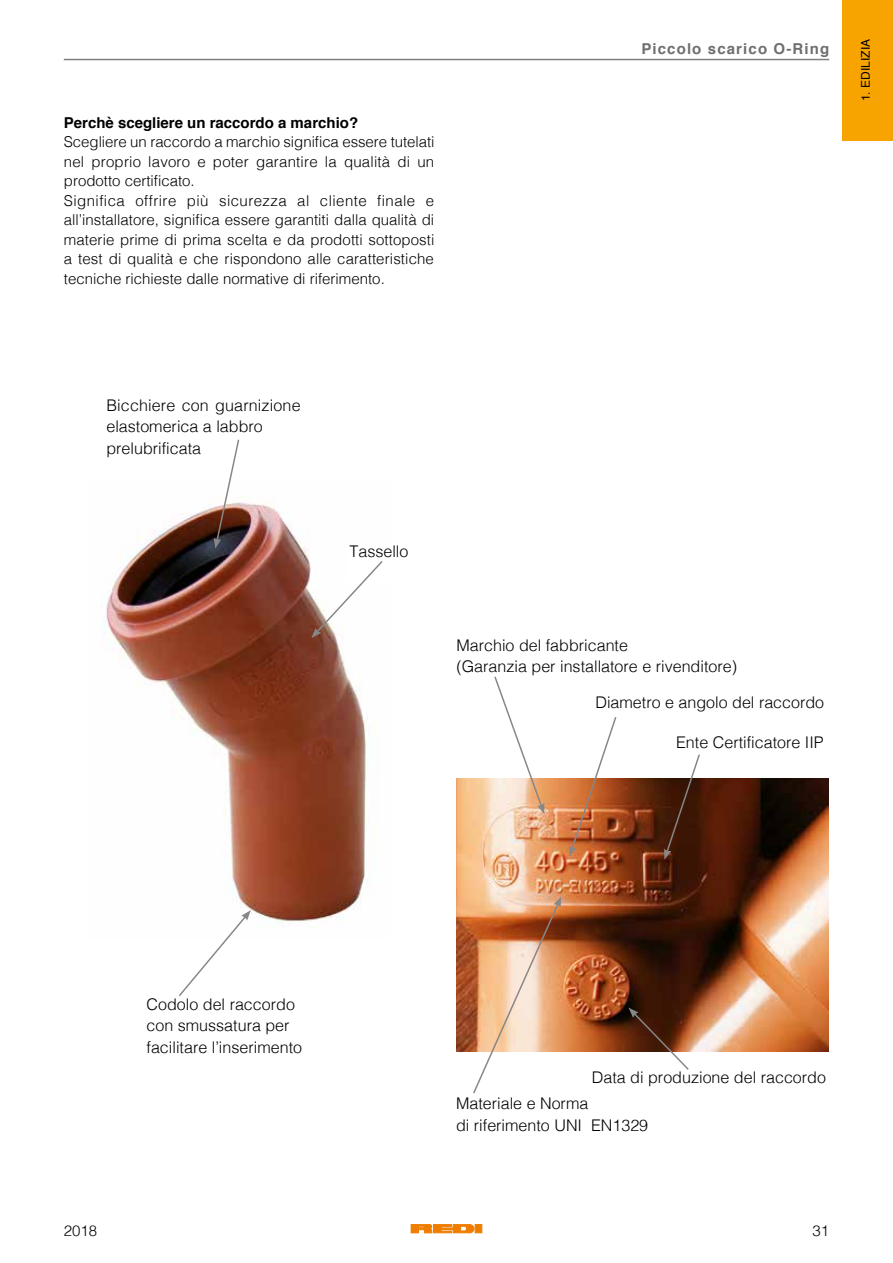
<style>
.page{position:relative;width:893px;height:1263px;background:#fff}
.page>*{position:absolute;margin:0;border:0;box-sizing:border-box;transform-origin:0 0}
.t1{font:300 16.05px/21.5px "Helvetica";color:#000}
.t2{font:300 15px/19.5px "Helvetica";color:#000}
.t3{font:700 15px "Helvetica";color:#000}
.t4{font:700 15px "Helvetica";letter-spacing:.075em;color:#706f6f}
.t5{font:12px "Helvetica";color:#000}
</style>
<div class="page">
<div style="left:475px;top:1224px;width:7px;height:9px;background:#ef7d00;border:1px solid #ef7d00"></div>
<svg style="left:411px;top:1224px;width:63px;height:9px"></svg>
<img style="left:101px;top:496px;width:267px;height:432px">
<div style="left:347px;top:544px;width:82px;height:39px;background:#fff"></div>
<svg style="left:311px;top:559px;width:72px;height:79px"></svg>
<svg style="left:177px;top:910px;width:74px;height:86px"></svg>
<svg style="left:214px;top:439px;width:26px;height:110px"></svg>
<img style="left:457px;top:779px;width:372px;height:272px">
<svg style="left:493px;top:676px;width:51px;height:138px"></svg>
<img style="left:569px;top:717px;width:49px;height:140px">
<svg style="left:664px;top:754px;width:37px;height:106px"></svg>
<svg style="left:472px;top:896px;width:89px;height:198px"></svg>
<svg style="left:628px;top:1007px;width:62px;height:63px"></svg>
<hr style="left:64px;top:59px;width:765px;height:1px;background:#000">
<div style="left:842px;top:0;width:51px;height:140px;background:#f7a400"></div>
<p class="t3" style="left:64px;top:110px;width:296px">Perchè scegliere un raccordo a marchio?</p>
<p class="t2" style="left:64px;top:131px;width:372px">Scegliere un raccordo a marchio significa essere tutelati nel proprio lavoro e poter garantire la qualità di un prodotto certificato.<br>Significa offrire più sicurezza al cliente finale e all’installatore, significa essere garantiti dalla qualità di materie prime di prima scelta e da prodotti sottoposti a test di qualità e che rispondono alle caratteristiche tecniche richieste dalle normative di riferimento.</p>
<p class="t4" style="left:641px;top:36px;width:189px">Piccolo scarico O-Ring</p>
<p class="t5" style="left:856px;top:101px;width:64px;rotate:-90deg">1. EDILIZIA</p>
<p class="t1" style="left:106px;top:393px;width:196px">Bicchiere con guarnizione elastomerica a labbro prelubrificata</p>
<p class="t1" style="left:349px;top:540px;width:60px">Tassello</p>
<p class="t1" style="left:456px;top:633px;width:282px">Marchio del fabbricante<br>(Garanzia per installatore e rivenditore)</p>
<p class="t1" style="left:595px;top:690px;width:230px">Diametro e angolo del raccordo</p>
<p class="t1" style="left:676px;top:730px;width:149px">Ente Certificatore IIP</p>
<p class="t1" style="left:147px;top:992px;width:157px">Codolo del raccordo con smussatura per facilitare l’inserimento</p>
<p class="t1" style="left:592px;top:1065px;width:236px">Data di produzione del raccordo</p>
<p class="t1" style="left:456px;top:1092px;width:194px">Materiale e Norma<br>di riferimento UNI EN1329</p>
<p class="t2" style="left:64px;top:1220px;width:35px">2018</p>
<p class="t2" style="left:812px;top:1220px;width:18px">31</p>
</div>
